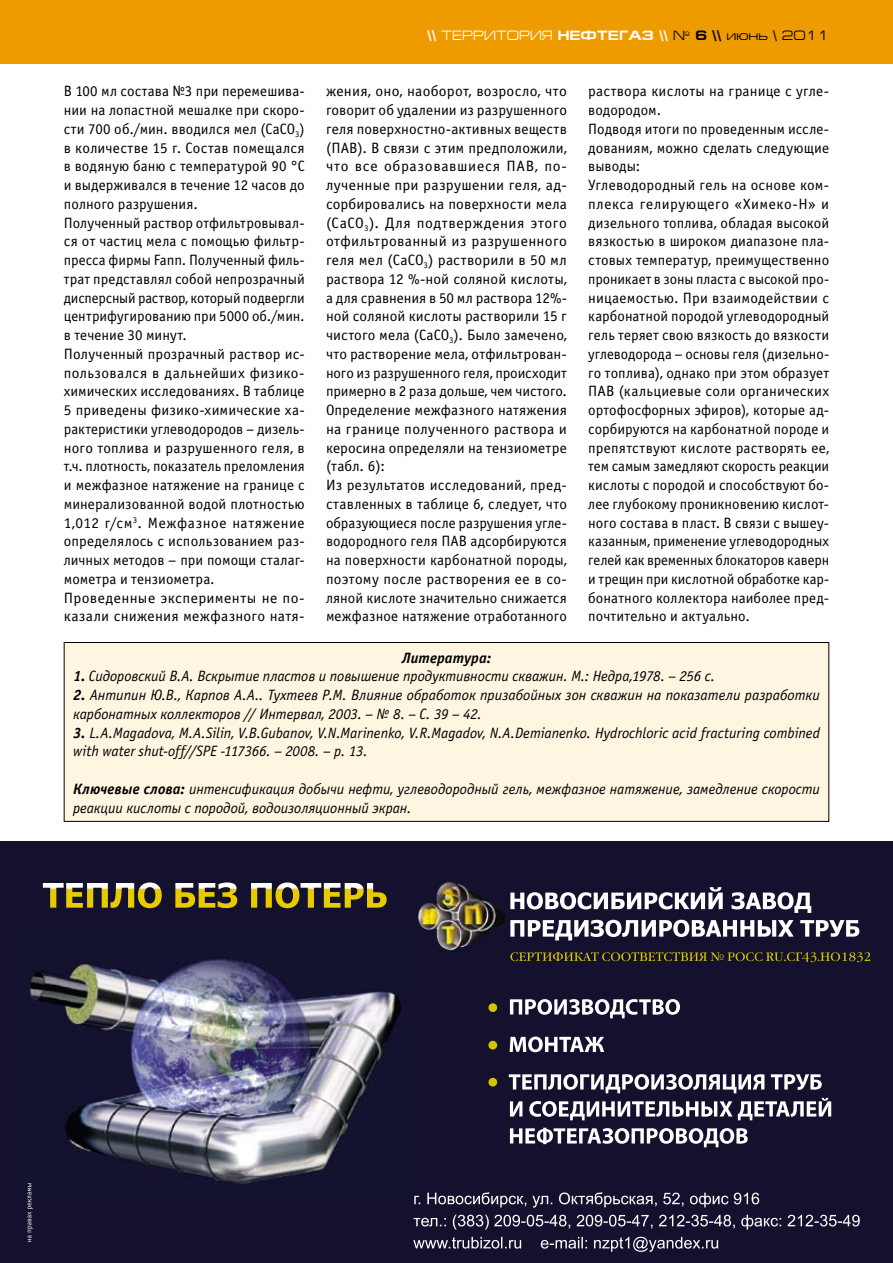
<style>
.page{position:relative;width:893px;height:1263px;background:#fff}
.page>*{position:absolute;margin:0;border:0;box-sizing:border-box;transform-origin:0 0}
.t1{font:15px/18.8px "Officina Sans C";letter-spacing:.005em;color:#000}
.t2{font:15px/18.8px "Officina Sans C";letter-spacing:.005em;color:#000;scale:1.04 1}
.t3{font:italic 15px/18.8px "Officina Sans C";letter-spacing:-.005em;color:#000}
.t4{font:italic 700 15px "Officina Sans C";letter-spacing:.005em;color:#000}
.t5{font:700 13.5px "Europe Ext";color:#fff}
.s1{font-weight:400}
.s2{font-weight:400;color:#000}
.s3{color:#000}
.s4{font-weight:700}
</style>
<div class="page">
<div style="left:0;top:0;width:893px;height:64px;background:#ee9b00"></div>
<div style="left:64px;top:642px;width:765px;height:179px;background:#fff6e1"></div>
<div style="left:64px;top:642px;width:765px;height:180px;border:1px solid #000"></div>
<div style="left:0;top:842px;width:893px;height:421px;background:#13112e"></div>
<img style="left:27px;top:958px;width:375px;height:231px">
<img style="left:418px;top:881px;width:89px;height:69px">
<svg style="left:510px;top:887px;width:349px;height:53px"></svg>
<svg style="left:510px;top:952px;width:360px;height:10px"></svg>
<svg style="left:413px;top:1192px;width:447px;height:60px"></svg>
<svg style="left:138px;top:882px;width:249px;height:26px"></svg>
<div style="left:488px;top:1003px;width:9px;height:9px;background:#d5c200;border-radius:50%"></div>
<div style="left:488px;top:1041px;width:9px;height:8px;background:#d5c200;border-radius:50%"></div>
<div style="left:488px;top:1078px;width:9px;height:8px;background:#d5c200;border-radius:50%"></div>
<svg style="left:510px;top:999px;width:170px;height:19px"></svg>
<svg style="left:510px;top:1036px;width:94px;height:16px"></svg>
<svg style="left:509px;top:1074px;width:322px;height:46px"></svg>
<svg style="left:510px;top:1128px;width:238px;height:19px"></svg>
<svg style="left:28px;top:1183px;width:5px;height:59px"></svg>
<p class="t5" style="left:427px;top:28px;width:403px">\\ <span class="s1">ТЕРРИТОРИЯ</span> НЕФТЕГАЗ \\ <span class="s2">№</span> <span class="s3">6 \\</span> <span class="s2">июнь \ 2011</span></p>
<p class="t1" style="left:64px;top:82px;width:242px">В 100 мл состава №3 при перемешива&shy;нии на лопастной мешалке при скоро&shy;сти 700 об./мин. вводился мел (СаСО<sub>3</sub>) в количестве 15 г. Состав помещался в водяную баню с температурой 90 °С и выдерживался в течение 12 часов до полного разрушения.<br>Полученный раствор отфильтровывал&shy;ся от частиц мела с помощью фильтр&shy;пресса фирмы Fann. Полученный филь&shy;трат представлял собой непрозрачный дисперсный раствор, который подвергли центрифугированию при 5000 об./мин. в течение 30 минут.<br>Полученный прозрачный раствор ис&shy;пользовался в дальнейших физико&shy;химических исследованиях. В таблице 5 приведены физико-химические ха&shy;рактеристики углеводородов – дизель&shy;ного топлива и разрушенного геля, в т.ч. плотность, показатель преломления и межфазное натяжение на границе с минерализованной водой плотностью 1,012 г/см<sup>3</sup>. Межфазное натяжение определялось с использованием раз&shy;личных методов – при помощи сталаг&shy;мометра и тензиометра.<br>Проведенные эксперименты не по&shy;казали снижения межфазного натя-</p>
<p class="t2" style="left:326px;top:82px;width:233px">жения, оно, наоборот, возросло, что говорит об удалении из разрушенного геля поверхностно-активных веществ (ПАВ). В связи с этим предположили, что все образовавшиеся ПАВ, по&shy;лученные при разрушении геля, ад&shy;сорбировались на поверхности мела (СаСО<sub>3</sub>). Для подтверждения этого отфильтрованный из разрушенного геля мел (СаСО<sub>3</sub>) растворили в 50 мл раствора 12 %-ной соляной кислоты, а для сравнения в 50 мл раствора 12%- ной соляной кислоты растворили 15 г чистого мела (СаСО<sub>3</sub>). Было замечено, что растворение мела, отфильтрован&shy;ного из разрушенного геля, происходит примерно в 2 раза дольше, чем чистого.<br>Определение межфазного натяжения на границе полученного раствора и керосина определяли на тензиометре (табл. 6):<br>Из результатов исследований, пред&shy;ставленных в таблице 6, следует, что образующиеся после разрушения угле&shy;водородного геля ПАВ адсорбируются на поверхности карбонатной породы, поэтому после растворения ее в со&shy;ляной кислоте значительно снижается межфазное натяжение отработанного</p>
<p class="t1" style="left:588px;top:82px;width:242px">раствора кислоты на границе с угле&shy;водородом.<br>Подводя итоги по проведенным иссле&shy;дованиям, можно сделать следующие выводы:<br>Углеводородный гель на основе ком&shy;плекса гелирующего «Химеко-Н» и дизельного топлива, обладая высокой вязкостью в широком диапазоне пла&shy;стовых температур, преимущественно проникает в зоны пласта с высокой про&shy;ницаемостью. При взаимодействии с карбонатной породой углеводородный гель теряет свою вязкость до вязкости углеводорода – основы геля (дизельно&shy;го топлива), однако при этом образует ПАВ (кальциевые соли органических ортофосфорных эфиров), которые ад&shy;сорбируются на карбонатной породе и препятствуют кислоте растворять ее, тем самым замедляют скорость реакции кислоты с породой и способствуют бо&shy;лее глубокому проникновению кислот&shy;ного состава в пласт. В связи с вышеу&shy;казанным, применение углеводородных гелей как временных блокаторов каверн и трещин при кислотной обработке кар&shy;бонатного коллектора наиболее пред&shy;почтительно и актуально.</p>
<p class="t4" style="left:402px;top:649px;width:91px">Литература:</p>
<p class="t3" style="left:73px;top:667px;width:644px"><span class="s4">1.</span> Сидоровский В.А. Вскрытие пластов и повышение продуктивности скважин. М.: Недра,1978. – 256 с.</p>
<p class="t3" style="left:73px;top:686px;width:748px"><span class="s4">2.</span> Антипин Ю.В., Карпов А.А.. Тухтеев Р.М. Влияние обработок призабойных зон скважин на показатели разработки карбонатных коллекторов // Интервал, 2003. – № 8. – С. 39 – 42.</p>
<p class="t3" style="left:73px;top:723px;width:748px"><span class="s4">3.</span> L.A.Magadova, M.A.Silin, V.B.Gubanov, V.N.Marinenko, V.R.Magadov, N.A.Demianenko. Hydrochloric acid fracturing combined with water shut-off//SPE -117366. – 2008. – p. 13.</p>
<p class="t3" style="left:73px;top:780px;width:748px"><span class="s4">Ключевые слова:</span> интенсификация добычи нефти, углеводородный гель, межфазное натяжение, замедление скорости реакции кислоты с породой, водоизоляционный экран.</p>
</div>
